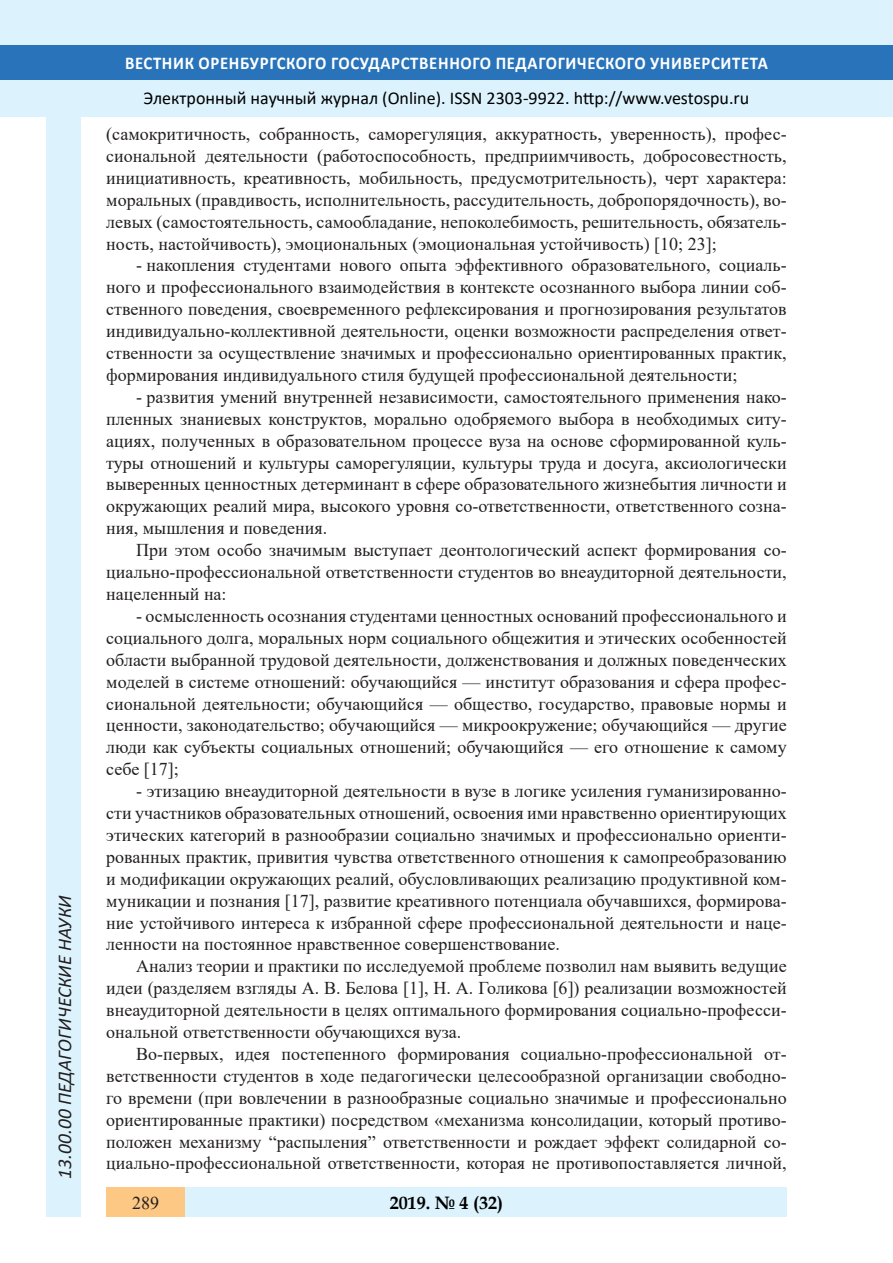
<style>
.page{position:relative;width:893px;height:1263px;background:#fff}
.page>*{position:absolute;margin:0;border:0;box-sizing:border-box;transform-origin:0 0}
.t1{font:italic 19.5px "Calibri";color:#231f20}
.Стиль2{font:18px/21.9px "Times New Roman";color:#231f20;text-align:justify}
.t2{font:18px "Calibri";color:#000}
.t3{font:700 18px "Calibri";letter-spacing:.04em;color:#fff;scale:.93 1}
.t4{font:700 18px "Book Antiqua";color:#000}
</style>
<div class="page">
<div style="left:0;top:0;width:893px;height:116px;background:#dcf2fc"></div>
<div style="left:0;top:45px;width:893px;height:34px;background:#2873ba"></div>
<div style="left:47px;top:116px;width:34px;height:1101px;background:#dcf2fc"></div>
<div style="left:106px;top:1188px;width:681px;height:29px;background:#dcf2fc"></div>
<div style="left:106px;top:1188px;width:79px;height:29px;background:#fdc784"></div>
<p class="t1" style="left:51px;top:1179px;width:285px;rotate:-90deg">13.00.00 ПЕДАГОГИЧЕСКИЕ НАУКИ</p>
<p class="t1" style="left:51px;top:1105px;width:206px;rotate:-90deg">БИОЛОГИЧЕСКИЕ НАУКИ</p>
<p class="t1" style="left:51px;top:1179px;width:11px;rotate:-90deg">0</p>
<p class="t3" style="left:125px;top:50px;width:693px">ВЕСТНИК ОРЕНБУРГСКОГО ГОСУДАРСТВЕННОГО ПЕДАГОГИЧЕСКОГО УНИВЕРСИТЕТА</p>
<p class="t2" style="left:144px;top:85px;width:607px">Электронный научный журнал (Online). ISSN 2303-9922. http://www.vestospu.ru</p>
<p class="t2" style="left:583px;top:85px;width:13px">t</p>
<p class="Стиль2" style="left:106px;top:122px;width:682px">(самокритичность, собранность, саморегуляция, аккуратность, уверенность), профес&shy;сиональной деятельности (работоспособность, предприимчивость, добросовестность, инициативность, креативность, мобильность, предусмотрительность), черт характера: моральных (правдивость, исполнительность, рассудительность, добропорядочность), во&shy;левых (самостоятельность, самообладание, непоколебимость, решительность, обязатель&shy;ность, настойчивость), эмоциональных (эмоциональная устойчивость) [10; 23];</p>
<p class="Стиль2" style="left:106px;top:254px;width:682px;text-indent:30px">- накопления студентами нового опыта эффективного образовательного, социаль&shy;ного и профессионального взаимодействия в контексте осознанного выбора линии соб&shy;ственного поведения, своевременного рефлексирования и прогнозирования результатов индивидуально-коллективной деятельности, оценки возможности распределения ответ&shy;ственности за осуществление значимых и профессионально ориентированных практик, формирования индивидуального стиля будущей профессиональной деятельности;</p>
<p class="Стиль2" style="left:106px;top:385px;width:682px;text-indent:30px">- развития умений внутренней независимости, самостоятельного применения нако&shy;пленных знаниевых конструктов, морально одобряемого выбора в необходимых ситу&shy;ациях, полученных в образовательном процессе вуза на основе сформированной куль&shy;туры отношений и культуры саморегуляции, культуры труда и досуга, аксиологически выверенных ценностных детерминант в сфере образовательного жизнебытия личности и окружающих реалий мира, высокого уровня со-ответственности, ответственного созна&shy;ния, мышления и поведения.</p>
<p class="Стиль2" style="left:106px;top:539px;width:682px;text-indent:30px">При этом особо значимым выступает деонтологический аспект формирования со&shy;циально-профессиональной ответственности студентов во внеаудиторной деятельности, нацеленный на:</p>
<p class="Стиль2" style="left:106px;top:604px;width:682px;text-indent:30px">- осмысленность осознания студентами ценностных оснований профессионального и социального долга, моральных норм социального общежития и этических особенностей области выбранной трудовой деятельности, долженствования и должных поведенческих моделей в системе отношений: обучающийся — институт образования и сфера профес&shy;сиональной деятельности; обучающийся — общество, государство, правовые нормы и ценности, законодательство; обучающийся — микроокружение; обучающийся — другие люди как субъекты социальных отношений; обучающийся — его отношение к самому себе [17];</p>
<p class="Стиль2" style="left:106px;top:779px;width:682px;text-indent:30px">- этизацию внеаудиторной деятельности в вузе в логике усиления гуманизированно&shy;сти участников образовательных отношений, освоения ими нравственно ориентирующих этических категорий в разнообразии социально значимых и профессионально ориенти&shy;рованных практик, привития чувства ответственного отношения к самопреобразованию и модификации окружающих реалий, обусловливающих реализацию продуктивной ком&shy;муникации и познания [17], развитие креативного потенциала обучавшихся, формирова&shy;ние устойчивого интереса к избранной сфере профессиональной деятельности и наце&shy;ленности на постоянное нравственное совершенствование.</p>
<p class="Стиль2" style="left:106px;top:955px;width:682px;text-indent:30px">Анализ теории и практики по исследуемой проблеме позволил нам выявить ведущие идеи (разделяем взгляды А. В. Белова [1], Н. А. Голикова [6]) реализации возможностей внеаудиторной деятельности в целях оптимального формирования социально-професси&shy;ональной ответственности обучающихся вуза.</p>
<p class="Стиль2" style="left:106px;top:1042px;width:682px;text-indent:30px">Во-первых, идея постепенного формирования социально-профессиональной от&shy;ветственности студентов в ходе педагогически целесообразной организации свободно&shy;го времени (при вовлечении в разнообразные социально значимые и профессионально ориентированные практики) посредством «механизма консолидации, который противо&shy;положен механизму “распыления” ответственности и рождает эффект солидарной со&shy;циально-профессиональной ответственности, которая не противопоставляется личной,</p>
<p class="t4" style="left:390px;top:1190px;width:115px">2019. № 4 (32)</p>
<p class="Стиль2" style="left:132px;top:1191px;width:28px">289</p>
<p class="t4" style="left:417px;top:1190px;width:10px">8</p>
<p class="t4" style="left:460px;top:1190px;width:39px">2 26</p>
</div>
